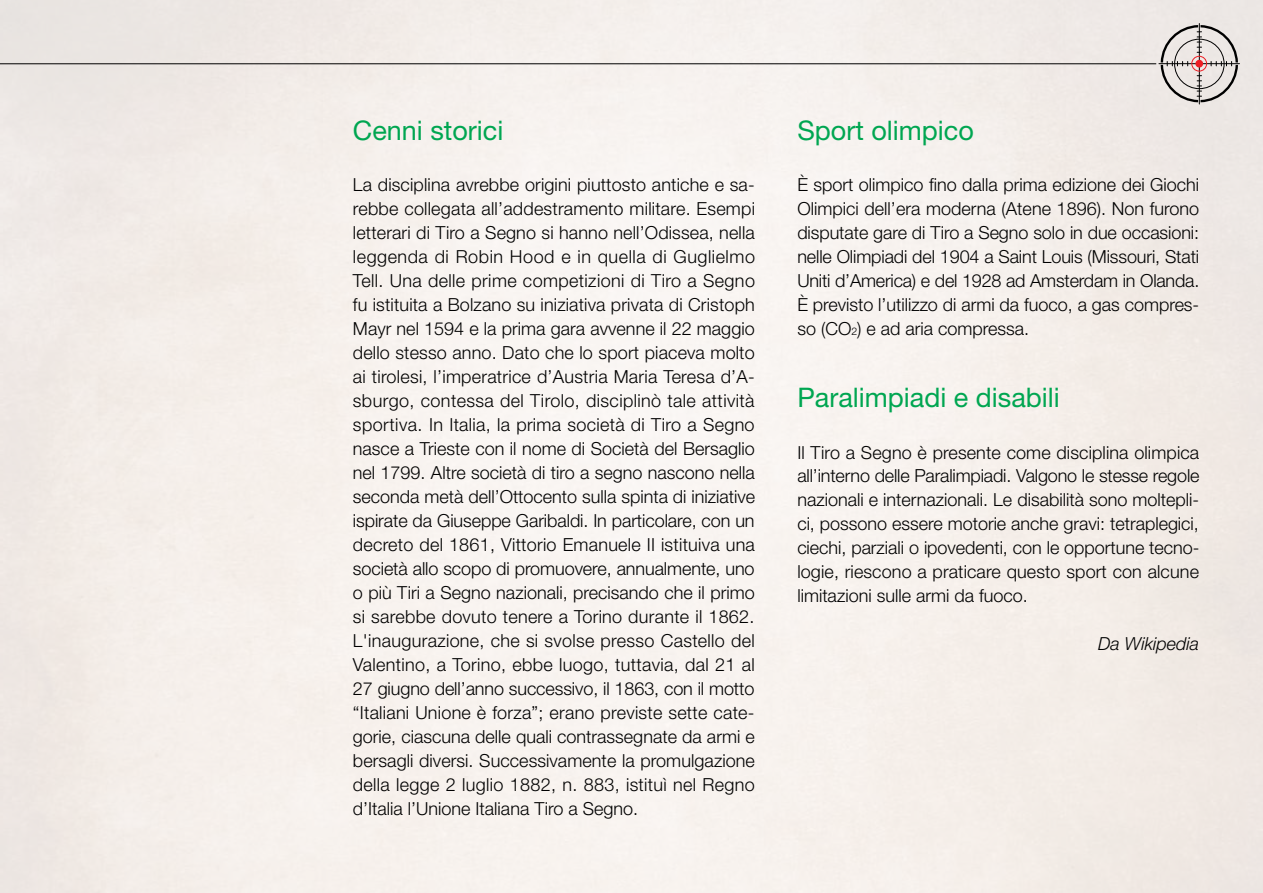
<style>
.page{position:relative;width:1263px;height:893px;background:#fff}
.page>*{position:absolute;margin:0;border:0;box-sizing:border-box;transform-origin:0 0}
.t1{font:27px "Helvetica Neue LT Std";color:#00a651}
.t2{font:300 18px/24px "Helvetica Neue LT Std";color:#000;text-align:justify}
.t3{font:italic 300 18px "Helvetica Neue LT Std";color:#000}
.s1{font-size:10.5px}
</style>
<div class="page">
<img style="left:0;top:0;width:1263px;height:893px">
<hr style="left:1159px;top:63px;width:80px;height:1px;background:#000">
<hr style="left:1199px;top:24px;width:1px;height:80px;background:#000">
<svg style="left:1161px;top:25px;width:77px;height:77px;background:#cac5c2"></svg>
<div style="left:1196px;top:60px;width:6px;height:7px;background:#ed1d24;border-radius:50%"></div>
<div style="left:1195px;top:60px;width:8px;height:8px;border:1px solid #ed1d24;border-radius:50%"></div>
<div style="left:1191px;top:56px;width:16px;height:16px;border:1px solid #ed1d24;border-radius:50%"></div>
<div style="left:1174px;top:39px;width:50px;height:50px;border:1px solid #000;border-radius:50%"></div>
<hr style="left:0;top:63px;width:1156px;height:1px;background:#000">
<h1 class="t1" style="left:353px;top:115px;width:152px">Cenni storici</h1>
<p class="t2" style="left:353px;top:173px;width:404px">La disciplina avrebbe origini piuttosto antiche e sa&shy;rebbe collegata all’addestramento militare. Esempi letterari di Tiro a Segno si hanno nell’Odissea, nella leggenda di Robin Hood e in quella di Guglielmo Tell. Una delle prime competizioni di Tiro a Segno fu istituita a Bolzano su iniziativa privata di Cristoph Mayr nel 1594 e la prima gara avvenne il 22 maggio dello stesso anno. Dato che lo sport piaceva molto ai tirolesi, l’imperatrice d’Austria Maria Teresa d’A&shy;sburgo, contessa del Tirolo, disciplinò tale attività sportiva. In Italia, la prima società di Tiro a Segno nasce a Trieste con il nome di Società del Bersaglio nel 1799. Altre società di tiro a segno nascono nella seconda metà dell’Ottocento sulla spinta di iniziative ispirate da Giuseppe Garibaldi. In particolare, con un decreto del 1861, Vittorio Emanuele II istituiva una società allo scopo di promuovere, annualmente, uno o più Tiri a Segno nazionali, precisando che il primo si sarebbe dovuto tenere a Torino durante il 1862.<br>L'inaugurazione, che si svolse presso Castello del Valentino, a Torino, ebbe luogo, tuttavia, dal 21 al 27 giugno dell’anno successivo, il 1863, con il motto “Italiani Unione è forza”; erano previste sette cate&shy;gorie, ciascuna delle quali contrassegnate da armi e bersagli diversi. Successivamente la promulgazione della legge 2 luglio 1882, n. 883, istituì nel Regno d’Italia l’Unione Italiana Tiro a Segno.</p>
<h1 class="t1" style="left:797px;top:115px;width:178px">Sport olimpico</h1>
<p class="t2" style="left:797px;top:173px;width:403px">È sport olimpico fino dalla prima edizione dei Giochi Olimpici dell’era moderna (Atene 1896). Non furono disputate gare di Tiro a Segno solo in due occasioni: nelle Olimpiadi del 1904 a Saint Louis (Missouri, Stati Uniti d’America) e del 1928 ad Amsterdam in Olanda.<br>È previsto l’utilizzo di armi da fuoco, a gas compres&shy;so (CO<span class="s1">2</span>) e ad aria compressa.</p>
<h1 class="t1" style="left:797px;top:382px;width:264px">Paralimpiadi e disabili</h1>
<p class="t2" style="left:797px;top:440px;width:404px">Il Tiro a Segno è presente come disciplina olimpica all’interno delle Paralimpiadi. Valgono le stesse regole nazionali e internazionali. Le disabilità sono moltepli&shy;ci, possono essere motorie anche gravi: tetraplegici, ciechi, parziali o ipovedenti, con le opportune tecno&shy;logie, riescono a praticare questo sport con alcune limitazioni sulle armi da fuoco.</p>
<p class="t3" style="left:1098px;top:633px;width:102px">Da Wikipedia</p>
</div>
